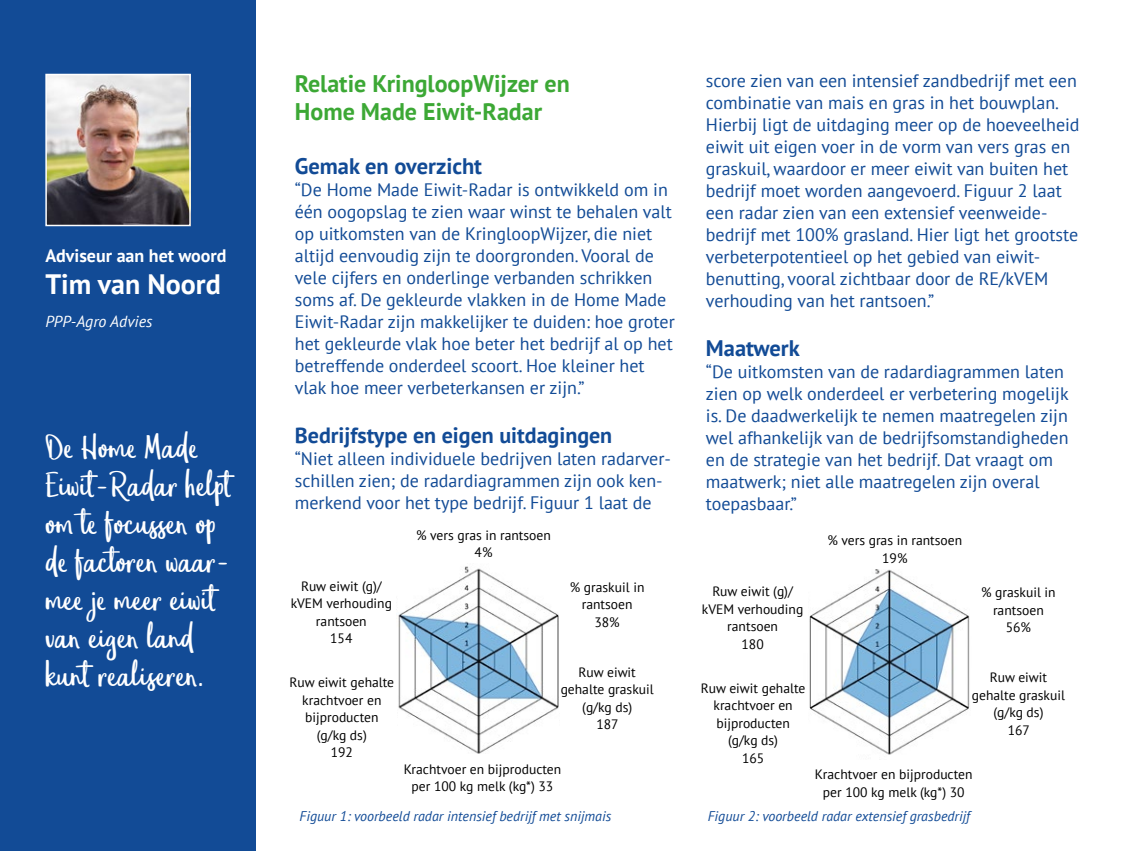
<style>
.page{position:relative;width:1134px;height:851px;background:#fff}
.page>*{position:absolute;margin:0;border:0;box-sizing:border-box;transform-origin:0 0}
.t1{font:38px/38px "Eufoniem One";color:#fff}
.t2{font:700 28px "PT Sans";color:#fff}
.t3{font:700 24px/28px "PT Sans";color:#3ca835}
.t4{font:700 22.4px "PT Sans";color:#124b96}
.t5{font:700 22px "PT Sans";color:#124b96}
.t6{font:18px/22px "PT Sans";color:#124b96}
.t7{font:700 18px "PT Sans";color:#fff}
.t8{font:italic 16px "PT Sans";color:#fff}
.t9{font:italic 14px "PT Sans";color:#124b96}
.t10{font:13.6px/17.4px "PT Sans";color:#000;text-align:center}
</style>
<div class="page">
<div style="left:0;top:0;width:255px;height:850px;background:#124b96"></div>
<img style="left:48px;top:77px;width:140px;height:146px">
<div style="left:45px;top:74px;width:146px;height:152px;border:2px solid #fff"></div>
<img style="left:398px;top:566px;width:161px;height:188px">
<img style="left:809px;top:569px;width:161px;height:186px">
<p class="t7" style="left:45px;top:244px;width:183px">Adviseur aan het woord</p>
<h2 class="t2" style="left:45px;top:266px;width:177px">Tim van Noord</h2>
<p class="t8" style="left:45px;top:310px;width:109px">PPP-Agro Advies</p>
<h1 class="t1" style="left:45px;top:430px;width:187px">De Home Made<br>Eiwit-Radar helpt om te focussen op de factoren waar&shy;mee je meer eiwit van eigen land kunt realiseren.</h1>
<h3 class="t3" style="left:295px;top:69px;width:276px">Relatie KringloopWijzer en<br>Home Made Eiwit-Radar</h3>
<p class="t4" style="left:295px;top:151px;width:189px">Gemak en overzicht</p>
<p class="t6" style="left:295px;top:178px;width:381px">“De Home Made Eiwit-Radar is ontwikkeld om in één oogopslag te zien waar winst te behalen valt op uitkomsten van de KringloopWijzer, die niet altijd eenvoudig zijn te doorgronden. Vooral de vele cijfers en onderlinge verbanden schrikken soms af. De gekleurde vlakken in de Home Made Eiwit-Radar zijn makkelijker te duiden: hoe groter het gekleurde vlak hoe beter het bedrijf al op het betreffende onderdeel scoort. Hoe kleiner het vlak hoe meer verbeterkansen er zijn.”</p>
<p class="t5" style="left:295px;top:420px;width:319px">Bedrijfstype en eigen uitdagingen</p>
<p class="t6" style="left:295px;top:446px;width:378px">“Niet alleen individuele bedrijven laten radarver&shy;schillen zien; de radardiagrammen zijn ook ken&shy;merkend voor het type bedrijf. Figuur 1 laat de</p>
<p class="t10" style="left:416px;top:525px;width:136px">% vers gras in rantsoen<br>4%</p>
<p class="t10" style="left:291px;top:577px;width:103px">Ruw eiwit (g)/ kVEM verhouding rantsoen<br>154</p>
<p class="t10" style="left:570px;top:578px;width:76px">% graskuil in rantsoen<br>38%</p>
<p class="t10" style="left:561px;top:662px;width:95px">Ruw eiwit gehalte graskuil (g/kg ds)<br>187</p>
<p class="t10" style="left:404px;top:760px;width:159px">Krachtvoer en bijproducten per 100 kg melk (kg*) 33</p>
<p class="t10" style="left:289px;top:673px;width:106px">Ruw eiwit gehalte krachtvoer en bijproducten (g/kg ds)<br>192</p>
<p class="t6" style="left:706px;top:69px;width:375px">score zien van een intensief zandbedrijf met een combinatie van mais en gras in het bouwplan.<br>Hierbij ligt de uitdaging meer op de hoeveelheid eiwit uit eigen voer in de vorm van vers gras en graskuil, waardoor er meer eiwit van buiten het bedrijf moet worden aangevoerd. Figuur 2 laat een radar zien van een extensief veenweide&shy;bedrijf met 100% grasland. Hier ligt het grootste verbeterpotentieel op het gebied van eiwit&shy;benutting, vooral zichtbaar door de RE/kVEM verhouding van het rantsoen.”</p>
<p class="t4" style="left:706px;top:333px;width:95px">Maatwerk</p>
<p class="t6" style="left:706px;top:360px;width:364px">“De uitkomsten van de radardiagrammen laten zien op welk onderdeel er verbetering mogelijk is. De daadwerkelijk te nemen maatregelen zijn wel afhankelijk van de bedrijfsomstandigheden en de strategie van het bedrijf. Dat vraagt om maatwerk; niet alle maatregelen zijn overal toepasbaar.”</p>
<p class="t10" style="left:827px;top:531px;width:136px">% vers gras in rantsoen<br>19%</p>
<p class="t10" style="left:702px;top:582px;width:103px">Ruw eiwit (g)/ kVEM verhouding rantsoen<br>180</p>
<p class="t10" style="left:981px;top:583px;width:76px">% graskuil in rantsoen<br>56%</p>
<p class="t10" style="left:972px;top:668px;width:95px">Ruw eiwit gehalte graskuil (g/kg ds)<br>167</p>
<p class="t10" style="left:815px;top:765px;width:159px">Krachtvoer en bijproducten per 100 kg melk (kg*) 30</p>
<p class="t10" style="left:701px;top:678px;width:106px">Ruw eiwit gehalte krachtvoer en bijproducten (g/kg ds)<br>165</p>
<p class="t9" style="left:300px;top:806px;width:313px">Figuur 1: voorbeeld radar intensief bedrijf met snijmais</p>
<p class="t9" style="left:708px;top:806px;width:264px">Figuur 2: voorbeeld radar extensief grasbedrijf</p>
</div>
